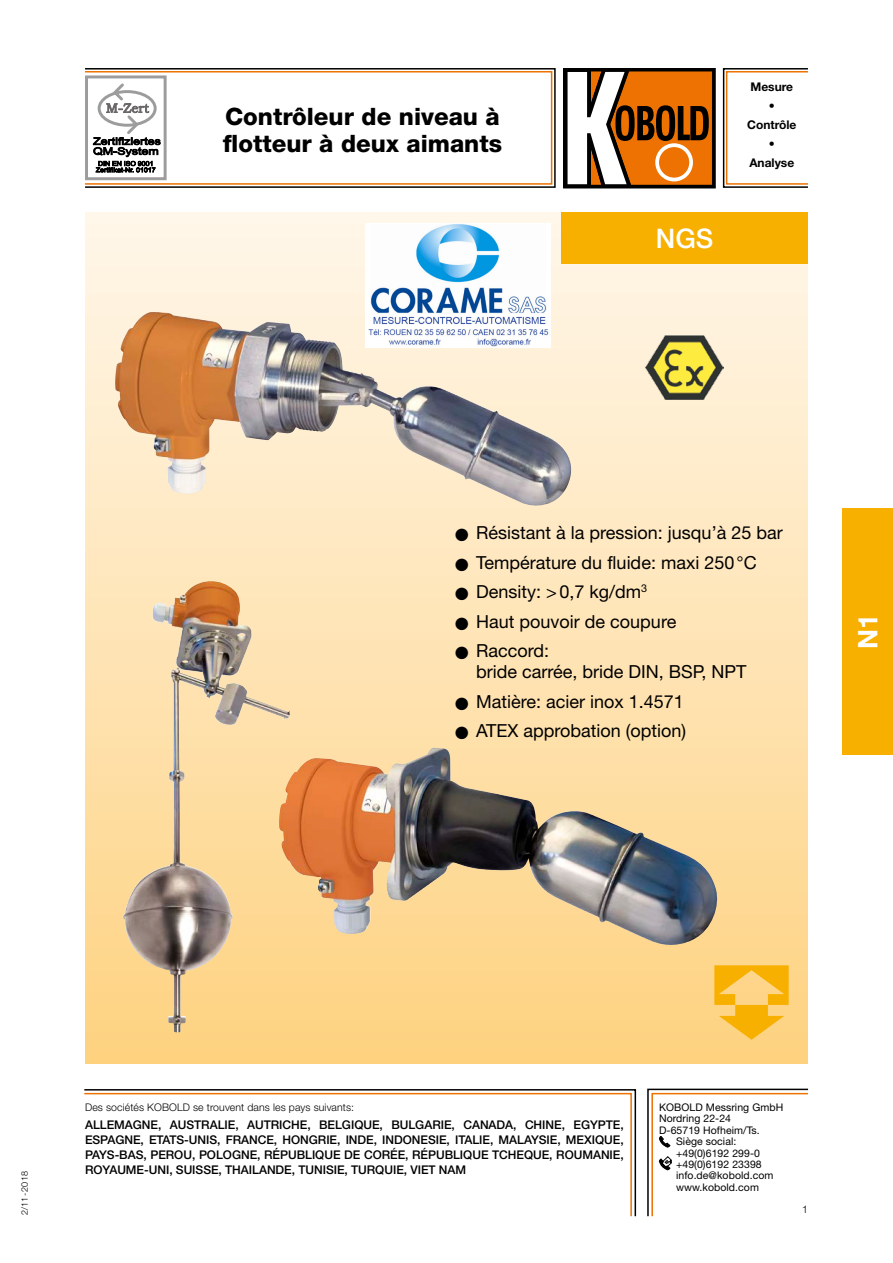
<style>
.page{position:relative;width:893px;height:1263px;background:#fff}
.page>*{position:absolute;margin:0;border:0;box-sizing:border-box;transform-origin:0 0}
.t1{font:500 27px "Helvetica Neue LT Std";color:#fff}
.t2{font:700 27px "Helvetica Neue LT Std";color:#fff}
.t3{font:800 24px/27px "Helvetica Neue LT Std";color:#000}
.t4{font:18px/29.5px "Helvetica Neue LT Std";color:#000}
.t5{font:500 12px/15px "Helvetica Neue LT Std";letter-spacing:-.005em;color:#000;text-align:justify}
.t6{font:700 12px/19px "Helvetica Neue LT Std";color:#000;text-align:center}
.t7{font:10.5px "Helvetica Neue LT Std";letter-spacing:.005em;color:#000}
.t8{font:300 10.5px "Helvetica Neue LT Std";letter-spacing:.01em;color:#000}
.t9{font:300 9px "Helvetica Neue LT Std";color:#000}
</style>
<div class="page">
<div style="left:85px;top:213px;width:723px;height:850px;background:linear-gradient(to bottom,#fff6eb,#fed280)"></div>
<div style="left:84px;top:71px;width:468px;height:114px;border:2px solid #ed7201"></div>
<div style="left:726px;top:71px;width:83px;height:114px;border:2px solid #ed7201"></div>
<div style="left:84px;top:68px;width:472px;height:120px;border:2px solid #000"></div>
<div style="left:723px;top:68px;width:86px;height:120px;border:2px solid #000"></div>
<svg style="left:563px;top:68px;width:149px;height:120px"></svg>
<div style="left:655px;top:143px;width:38px;height:38px;border:4px solid #fff;border-radius:50%"></div>
<div style="left:85px;top:75px;width:82px;height:105px;border:3px solid #9c9c9c"></div>
<svg style="left:93px;top:83px;width:68px;height:90px"></svg>
<svg style="left:714px;top:965px;width:75px;height:75px"></svg>
<div style="left:561px;top:213px;width:247px;height:51px;background:#f8b000"></div>
<svg style="left:84px;top:1089px;width:553px;height:128px"></svg>
<div style="left:842px;top:508px;width:51px;height:247px;background:#f8b000"></div>
<img style="left:646px;top:335px;width:77px;height:64px">
<img style="left:123px;top:585px;width:110px;height:447px">
<img style="left:279px;top:754px;width:441px;height:195px">
<img style="left:115px;top:318px;width:462px;height:190px">
<svg style="left:647px;top:1088px;width:162px;height:129px"></svg>
<img style="left:366px;top:224px;width:184px;height:124px">
<svg style="left:455px;top:529px;width:13px;height:12px"></svg>
<svg style="left:455px;top:558px;width:13px;height:13px"></svg>
<svg style="left:455px;top:588px;width:13px;height:12px"></svg>
<svg style="left:455px;top:617px;width:13px;height:13px"></svg>
<svg style="left:455px;top:647px;width:13px;height:12px"></svg>
<svg style="left:455px;top:697px;width:13px;height:13px"></svg>
<svg style="left:455px;top:727px;width:13px;height:12px"></svg>
<h2 class="t3" style="left:223px;top:103px;width:281px">Contrôleur de niveau à flotteur à deux aimants</h2>
<h1 class="t1" style="left:656px;top:222px;width:59px">NGS</h1>
<p class="t6" style="left:747px;top:77px;width:51px">Mesure •<br>Contrôle •<br>Analyse</p>
<h3 class="t4" style="left:476px;top:518px;width:308px">Résistant à la pression: jusqu’à 25 bar<br>Température du fluide: maxi 250°C<br>Density: &gt;0,7 kg/dm<sup>3<br></sup>Haut pouvoir de coupure<br>Raccord:</h3>
<h3 class="t4" style="left:476px;top:657px;width:272px">bride carrée, bride DIN, BSP, NPT<br>Matière: acier inox 1.4571<br>ATEX approbation (option)</h3>
<h1 class="t2" style="left:851px;top:649px;width:37px;rotate:-90deg">N1</h1>
<p class="t9" style="left:19px;top:1215px;width:45px;rotate:-90deg">2/11-2018</p>
<p class="t8" style="left:85px;top:1101px;width:271px">Des sociétés KOBOLD se trouvent dans les pays suivants:</p>
<p class="t5" style="left:85px;top:1117px;width:540px">ALLEMAGNE, AUSTRALIE, AUTRICHE, BELGIQUE, BULGARIE, CANADA, CHINE, EGYPTE, ESPAGNE, ETATS-UNIS, FRANCE, HONGRIE, INDE, INDONESIE, ITALIE, MALAYSIE, MEXIQUE, PAYS-BAS, PEROU, POLOGNE, RÉPUBLIQUE DE CORÉE, RÉPUBLIQUE TCHEQUE, ROUMANIE, ROYAUME-UNI, SUISSE, THAILANDE, TUNISIE, TURQUIE</p>
<p class="t5" style="left:404px;top:1162px;width:64px">, VIET NAM</p>
<p class="t7" style="left:659px;top:1101px;width:126px">KOBOLD Messring GmbH</p>
<p class="t7" style="left:659px;top:1112px;width:74px">Nordring 22-24</p>
<p class="t7" style="left:659px;top:1124px;width:102px">D-65719 Hofheim/Ts.</p>
<p class="t7" style="left:676px;top:1135px;width:62px">Siège social:</p>
<p class="t7" style="left:676px;top:1146px;width:85px">+49(0)6192 299-0</p>
<p class="t7" style="left:676px;top:1158px;width:87px">+49(0)6192 23398</p>
<p class="t7" style="left:676px;top:1169px;width:99px">info.de@kobold.com</p>
<p class="t7" style="left:676px;top:1181px;width:84px">www.kobold.com</p>
<p class="t8" style="left:802px;top:1203px;width:7px">1</p>
</div>
